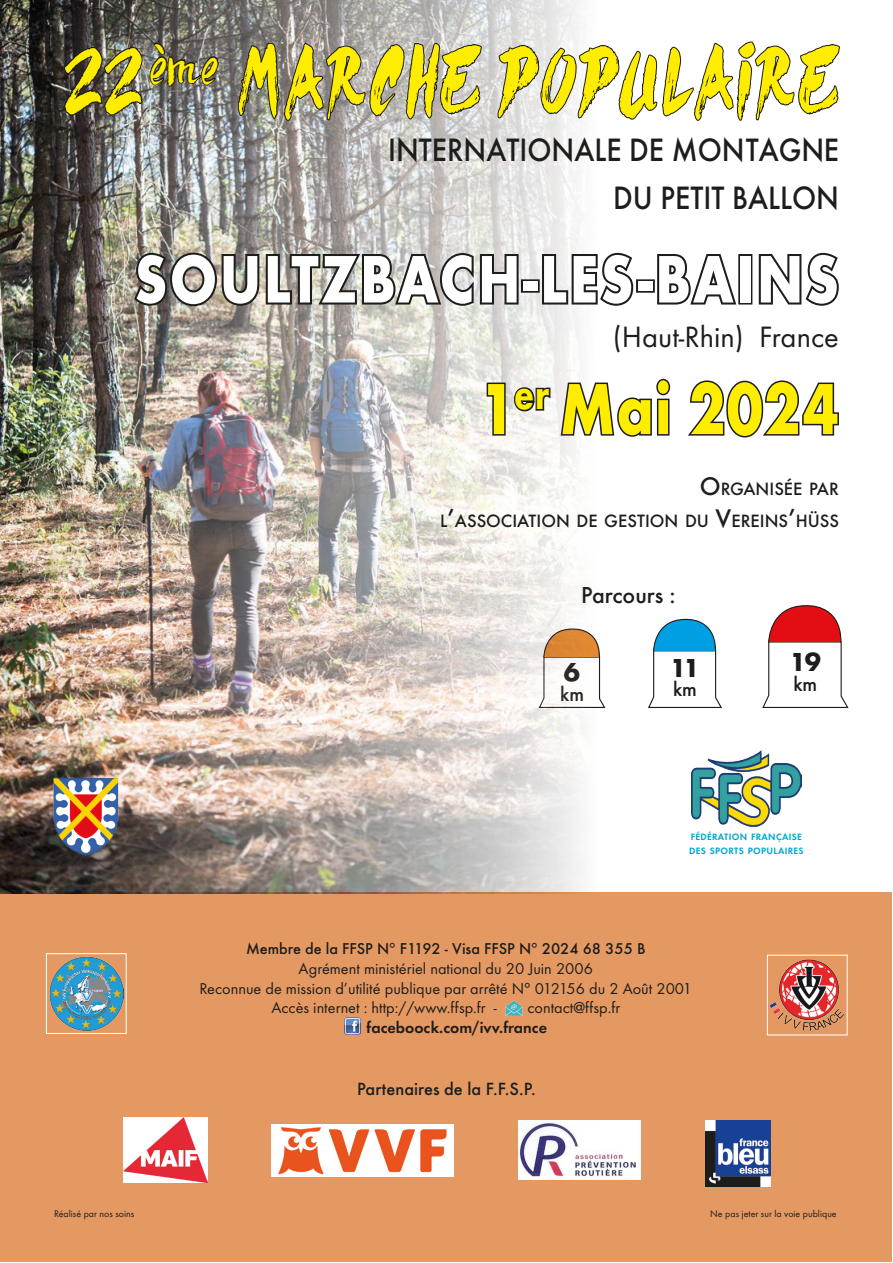
<style>
.page{position:relative;width:893px;height:1263px;background:#fff}
.page>*{position:absolute;margin:0;border:0;box-sizing:border-box;transform-origin:0 0}
.t1{font:91.65px "Quick Menu Boards";letter-spacing:.035em;color:#ffed00;scale:.67 1}
.t2{font:700 75px "Futura T";letter-spacing:.025em;color:#ffed00;scale:.8 1}
.t3{font:700 69.6px "Futura T";letter-spacing:.04em;color:#fff;scale:.83 1}
.t4{font:500 33.6px "Futura T";color:#1d1d1b;scale:.91 1}
.t5{font:30.6px "Futura T";color:#1d1d1b}
.t6{font:700 27px "Futura T";color:#1d1d1b}
.t7{font:500 24px "Futura T";color:#1d1d1b}
.t8{font:500 21px "Futura T";color:#1d1d1b}
.t9{font:500 18.6px "Futura T";color:#1d1d1b}
.t10{font:500 18.3px "Futura T";color:#1d1d1b}
.t11{font:16.35px "Futura T";color:#1d1d1b}
.t12{font:500 16.35px "Futura T";color:#1d1d1b}
.t13{font:600 16.35px "Futura T";color:#1d1d1b}
.t14{font:9.9px "Futura T";color:#1d1d1b}
.t15{font:600 9.6px "Futura T";letter-spacing:.03em;color:#00a3ce}
.s1{font-size:26.55px}
</style>
<div class="page">
<div style="left:1px;top:893px;width:891px;height:369px;background:#e59962"></div>
<svg style="left:762px;top:605px;width:87px;height:103px"></svg>
<svg style="left:648px;top:618px;width:74px;height:90px"></svg>
<svg style="left:596px;top:640px;width:10px;height:68px"></svg>
<img style="left:705px;top:1121px;width:66px;height:65px">
<img style="left:518px;top:1121px;width:123px;height:58px">
<img style="left:124px;top:1117px;width:83px;height:66px">
<img style="left:272px;top:1124px;width:182px;height:52px">
<img style="left:0;top:0;width:596px;height:893px">
<img style="left:505px;top:1000px;width:18px;height:16px">
<img style="left:344px;top:1018px;width:17px;height:16px">
<svg style="left:63px;top:10px;width:157px;height:106px;background:#5d5c59"></svg>
<svg style="left:237px;top:42px;width:246px;height:101px;background:#999794"></svg>
<svg style="left:496px;top:0;width:344px;height:122px"></svg>
<svg style="left:132px;top:251px;width:389px;height:57px;background:#888680"></svg>
<div style="left:521px;top:279px;width:19px;height:14px;border:4px solid #1d1d1b"></div>
<svg style="left:540px;top:251px;width:94px;height:57px"></svg>
<div style="left:636px;top:279px;width:19px;height:14px;border:4px solid #1d1d1b"></div>
<svg style="left:657px;top:254px;width:80px;height:51px"></svg>
<div style="left:738px;top:254px;width:14px;height:51px;border:4px solid #1d1d1b"></div>
<svg style="left:758px;top:252px;width:81px;height:54px"></svg>
<svg style="left:485px;top:381px;width:67px;height:56px"></svg>
<svg style="left:559px;top:377px;width:112px;height:61px"></svg>
<svg style="left:688px;top:380px;width:151px;height:58px"></svg>
<img style="left:50px;top:773px;width:72px;height:86px">
<img style="left:769px;top:959px;width:76px;height:72px">
<div style="left:767px;top:955px;width:81px;height:80px;border:1px solid #fff"></div>
<img style="left:50px;top:957px;width:73px;height:73px">
<div style="left:46px;top:953px;width:81px;height:81px;border:1px solid #fff"></div>
<img style="left:691px;top:751px;width:110px;height:76px">
<p class="t1" style="left:65px;top:23px;width:1157px">22 <sup>ème</sup> MARCHE POPULAIRE</p>
<p class="t4" style="left:388px;top:130px;width:497px">INTERNATIONALE DE MONTAGNE</p>
<p class="t4" style="left:613px;top:178px;width:249px">DU PETIT BALLON</p>
<p class="t3" style="left:134px;top:238px;width:850px">SOULTZBACH-LES-BAINS</p>
<p class="t5" style="left:613px;top:318px;width:228px">(Haut-Rhin) France</p>
<p class="t2" style="left:480px;top:365px;width:450px">1<sup>er</sup> Mai 2024</p>
<p class="t9" style="left:700px;top:478px;width:141px"><span class="s1">O</span>RGANISÉE PAR</p>
<p class="t9" style="left:440px;top:510px;width:400px">L<span class="s1">’</span>ASSOCIATION DE GESTION DU <span class="s1">V</span>EREINS<span class="s1">’</span>HÜSS</p>
<p class="t7" style="left:581px;top:581px;width:96px">Parcours :</p>
<p class="t6" style="left:564px;top:656px;width:18px">6</p>
<p class="t8" style="left:560px;top:681px;width:25px">km</p>
<p class="t6" style="left:670px;top:651px;width:31px">11</p>
<p class="t8" style="left:673px;top:677px;width:25px">km</p>
<p class="t6" style="left:790px;top:646px;width:33px">19</p>
<p class="t8" style="left:793px;top:672px;width:25px">km</p>
<p class="t15" style="left:691px;top:831px;width:113px">FÉDÉRATION FRANÇAISE</p>
<p class="t15" style="left:689px;top:845px;width:116px">DES SPORTS POPULAIRES</p>
<p class="t12" style="left:246px;top:939px;width:401px">Membre de la FFSP N° F1192 - Visa FFSP N° 2024 68 355 B</p>
<p class="t11" style="left:299px;top:959px;width:296px">Agrément ministériel national du 20 Juin 2006</p>
<p class="t11" style="left:199px;top:978px;width:494px">Reconnue de mission d’utilité publique par arrêté N° 012156 du 2 Août 2001</p>
<p class="t11" style="left:271px;top:998px;width:227px">Accès internet : http://www.ffsp.fr -</p>
<p class="t11" style="left:527px;top:998px;width:94px">contact@ffsp.fr</p>
<p class="t13" style="left:366px;top:1017px;width:182px">faceboock.com/ivv.france</p>
<p class="t10" style="left:357px;top:1078px;width:180px">Partenaires de la F.F.S.P.</p>
<p class="t14" style="left:54px;top:1207px;width:82px">Réalisé par nos soins</p>
<p class="t14" style="left:710px;top:1207px;width:128px">Ne pas jeter sur la voie publique</p>
</div>
